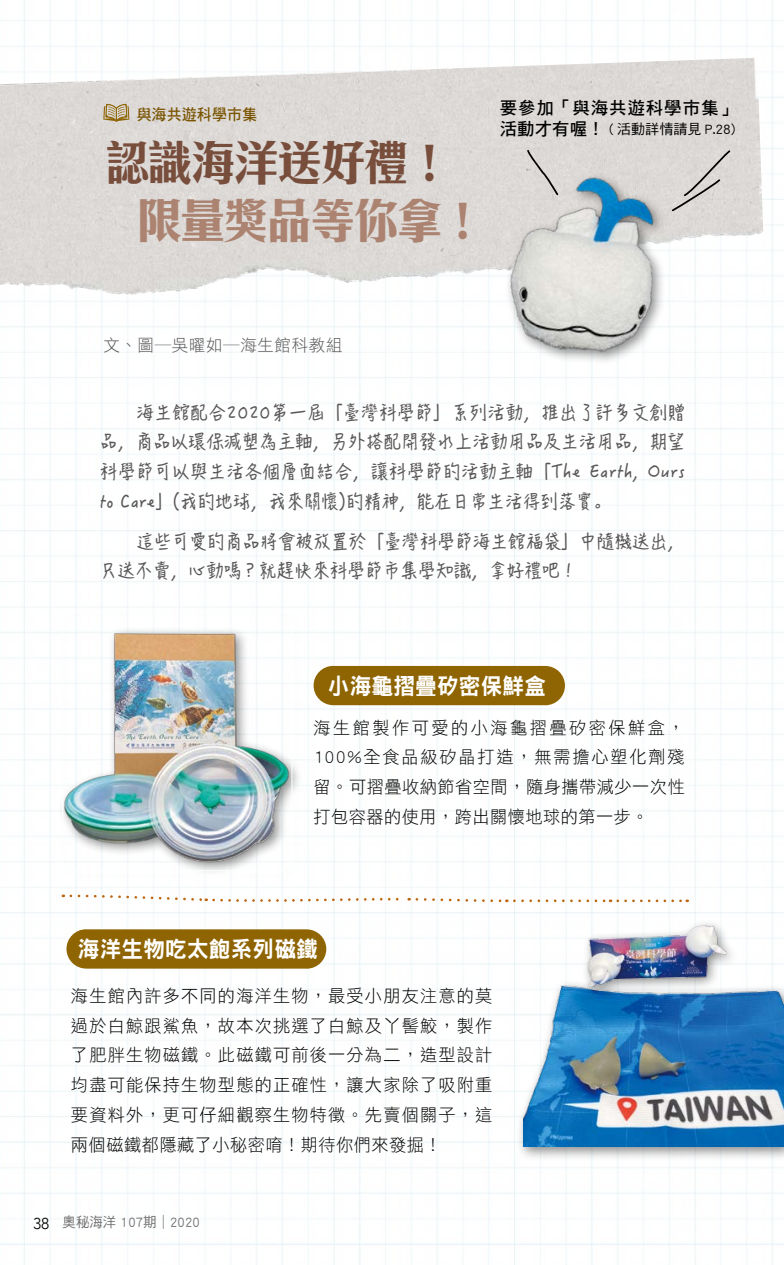
<style>
.page{position:relative;width:784px;height:1265px;background:#fff}
.page>*{position:absolute;margin:0;border:0;box-sizing:border-box;transform-origin:0 0}
.t1{font:700 48.48px "C Hei 3 HK";letter-spacing:-.06em;color:#8c5c48;scale:.95 1}
.t2{font:700 48.48px "C Hei 3 HK";letter-spacing:-.06em;color:#ab8370;scale:.95 1}
.t3{font:22.75px "DF Hei Std W9";letter-spacing:.01em;color:#fff;scale:.95 1}
.t4{font:17.5px/29.8px "DF Hei Std W3";letter-spacing:.03em;color:#000;text-align:justify}
.t5{font:17.5px/29.8px "Hanzi Pen TC W5";letter-spacing:.03em;color:#595757;text-align:justify}
.t6{font:17.5px "DF Hei Std W7";letter-spacing:.05em;color:#000}
.t7{font:16.8px "DF Hei Std W3";letter-spacing:.04em;color:#595757}
.t8{font:15.75px "DF Hei Std W7";letter-spacing:.01em;color:#8f6503;scale:.95 1}
.t9{font:14px "DF Hei Std W5";color:#000}
.t10{font:14px "DF Hei Std W5";letter-spacing:.01em;color:#727171;scale:.95 1}
.s1{font-family:"DF Hei Std W7";font-size:17.5px}
.s2{font-family:"Avenir";font-weight:300;font-size:15.75px;color:#000}
.s3{font-family:"DF Hei Std W3"}
</style>
<div class="page">
<img style="left:0;top:0;width:784px;height:1265px">
<img style="left:0;top:58px;width:764px;height:241px">
<svg style="left:103px;top:104px;width:26px;height:18px"></svg>
<div style="left:314px;top:666px;width:251px;height:39px;background:#8f6503"></div>
<svg style="left:66px;top:929px;width:260px;height:40px;background:#946c0f"></svg>
<div style="left:56px;top:606px;width:249px;height:278px;background:#fefefe"></div>
<img style="left:65px;top:614px;width:225px;height:255px">
<div style="left:63px;top:612px;width:229px;height:259px;border:1px solid #fff;border-radius:11px"></div>
<svg style="left:63px;top:893px;width:548px;height:10px"></svg>
<svg style="left:618px;top:899px;width:70px;height:3px"></svg>
<div style="left:516px;top:919px;width:268px;height:242px;background:#000;opacity:.45"></div>
<img style="left:523px;top:924px;width:261px;height:223px">
<img style="left:470px;top:151px;width:236px;height:235px">
<svg style="left:514px;top:143px;width:46px;height:54px;background:#d3d0cd"></svg>
<svg style="left:670px;top:149px;width:62px;height:64px;background:#d0cdca"></svg>
<p class="t8" style="left:136px;top:106px;width:129px">與海共遊科學市集</p>
<h1 class="t1" style="left:103px;top:126px;width:369px">認識海洋送好禮！</h1>
<h1 class="t2" style="left:136px;top:184px;width:369px">限量獎品等你拿！</h1>
<p class="t6" style="left:500px;top:99px;width:239px">要參加「與海共遊科學市集」</p>
<p class="t9" style="left:500px;top:121px;width:237px"><span class="s1">活動才有喔！</span> ( 活動詳情請見 P.28)</p>
<p class="t7" style="left:103px;top:336px;width:241px">文、圖─吳曜如─海生館科教組</p>
<p class="t5" style="left:100px;top:397px;width:586px;text-indent:36px">海生館配合2020第一屆「臺灣科學節」系列活動，推出了許多文創贈品，商品以環保減塑為主軸，另外搭配開發水上活動用品及生活用品，期望科學節可以與生活各個層面結合，讓科學節的活動主軸「The Earth, Ours to Care」(我的地球，我來關懷)的精神，能在日常生活得到落實。</p>
<p class="t5" style="left:100px;top:526px;width:586px;text-indent:36px">這些可愛的商品將會被放置於「臺灣科學節海生館福袋」中隨機送出，只送不賣，心動嗎？就趕快來科學節市集學知識，拿好禮吧！</p>
<h2 class="t3" style="left:328px;top:673px;width:231px">小海龜摺疊矽密保鮮盒</h2>
<p class="t4" style="left:314px;top:712px;width:373px">海生館製作可愛的小海龜摺疊矽密保鮮盒，100%全食品級矽晶打造，無需擔心塑化劑殘留。可摺疊收納節省空間，隨身攜帶減少一次性打包容器的使用，跨出關懷地球的第一步。</p>
<h2 class="t3" style="left:78px;top:936px;width:254px">海洋生物吃太飽系列磁鐵</h2>
<p class="t4" style="left:71px;top:980px;width:423px">海生館內許多不同的海洋生物，最受小朋友注意的莫過於白鯨跟鯊魚，故本次挑選了白鯨及丫髻鮫，製作了肥胖生物磁鐵。此磁鐵可前後一分為二，造型設計均盡可能保持生物型態的正確性，讓大家除了吸附重要資料外，更可仔細觀察生物特徵。先賣個關子，這兩個磁鐵都隱藏了小秘密唷！期待你們來發掘！</p>
<p class="t10" style="left:33px;top:1214px;width:177px"><span class="s2">38</span> 奧秘海洋 107期<span class="s3">｜</span>2020</p>
</div>
